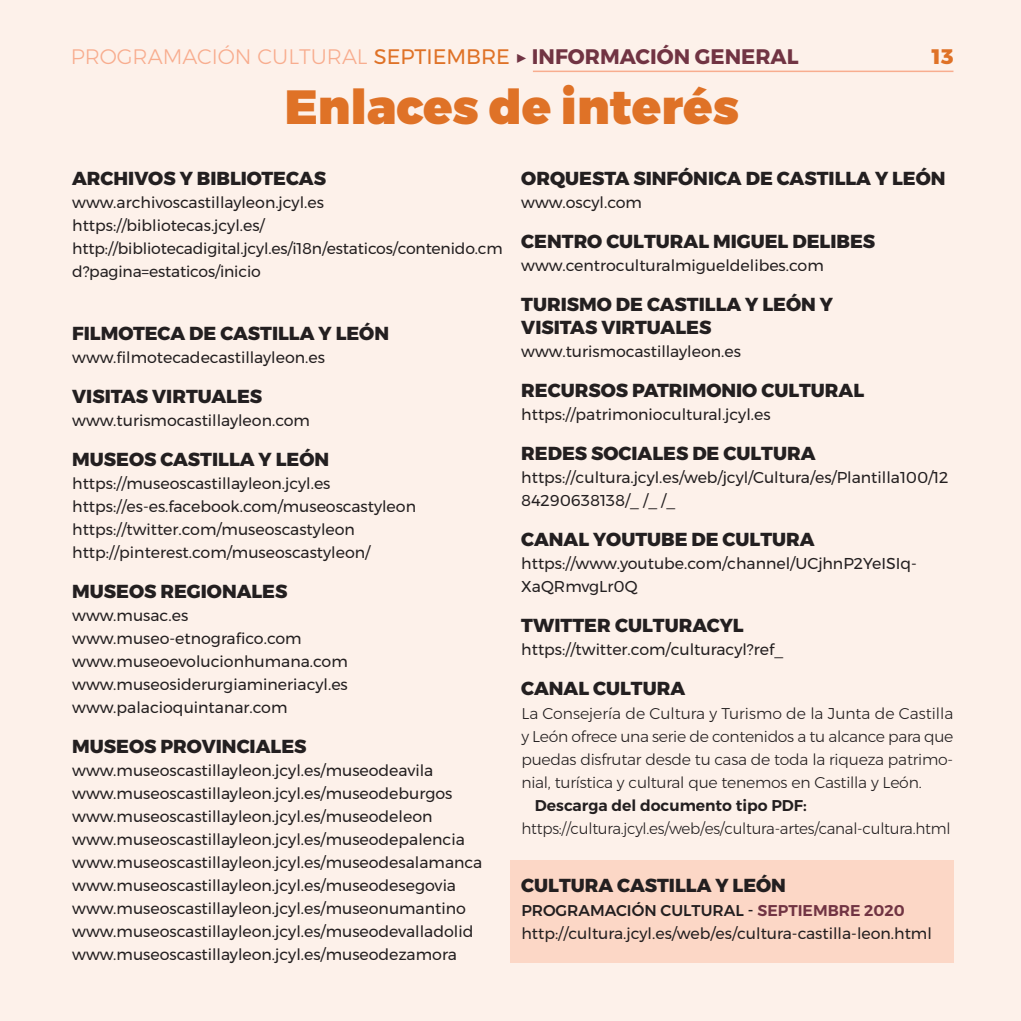
<style>
.page{position:relative;width:1021px;height:1021px;background:#fff}
.page>*{position:absolute;margin:0;border:0;box-sizing:border-box;transform-origin:0 0}
.t1{font:900 48px "Montserrat";color:#df7227}
.t2{font:300 21px "Montserrat";color:#f8ad8f}
.t3{font:800 21px "Montserrat";color:#df7227}
.t4{font:800 18.9px/23.1px "Montserrat";color:#231f20}
.t5{font:15.6px/23.1px "Montserrat";color:#231f20}
.t6{font:300 15.6px/22.8px "Montserrat";letter-spacing:-.015em;color:#231f20;text-align:justify}
.t7{font:500 15.6px "Montserrat";color:#231f20}
.t8{font:600 15.6px "Montserrat";color:#231f20}
.s1{font-weight:400;color:#df7227}
.s2{font-weight:700;color:#713443}
.s3{font-weight:600;color:#713443}
</style>
<div class="page">
<div style="left:0;top:0;width:1020px;height:1020px;background:#fdf1ea"></div>
<div style="left:510px;top:860px;width:443px;height:102px;background:#fcd7c6"></div>
<hr style="left:533px;top:71px;width:420px;height:1px;background:#f8ad8f">
<p class="t2" style="left:71px;top:48px;width:729px">PROGRAMACIÓN CULTURAL <span class="s1">SEPTIEMBRE</span> <span class="s2">▶ INFORMACIÓN GENERAL</span></p>
<p class="t3" style="left:932px;top:44px;width:23px">13</p>
<p class="t1" style="left:285px;top:88px;width:456px">Enlaces de interés</p>
<p class="t4" style="left:72px;top:167px;width:255px">ARCHIVOS Y BIBLIOTECAS</p>
<p class="t5" style="left:72px;top:192px;width:253px">www.archivoscastillayleon.jcyl.es</p>
<p class="t5" style="left:72px;top:215px;width:194px">https://bibliotecas.jcyl.es/</p>
<p class="t5" style="left:72px;top:238px;width:432px">http://bibliotecadigital.jcyl.es/i18n/estaticos/contenido.cm d?pagina=estaticos/inicio</p>
<p class="t4" style="left:72px;top:322px;width:318px">FILMOTECA DE CASTILLA Y LEÓN</p>
<p class="t5" style="left:72px;top:347px;width:254px">www.filmotecadecastillayleon.es</p>
<p class="t4" style="left:72px;top:385px;width:191px">VISITAS VIRTUALES</p>
<p class="t5" style="left:72px;top:410px;width:239px">www.turismocastillayleon.com</p>
<p class="t4" style="left:72px;top:448px;width:258px">MUSEOS CASTILLA Y LEÓN</p>
<p class="t5" style="left:72px;top:473px;width:260px">https://museoscastillayleon.jcyl.es</p>
<p class="t5" style="left:72px;top:496px;width:345px">https://es-es.facebook.com/museoscastyleon</p>
<p class="t5" style="left:72px;top:519px;width:284px">https://twitter.com/museoscastyleon</p>
<p class="t5" style="left:72px;top:542px;width:299px">http://pinterest.com/museoscastyleon/</p>
<p class="t4" style="left:72px;top:580px;width:217px">MUSEOS REGIONALES</p>
<p class="t5" style="left:72px;top:605px;width:117px">www.musac.es</p>
<p class="t5" style="left:72px;top:628px;width:231px">www.museo-etnografico.com</p>
<p class="t5" style="left:72px;top:651px;width:277px">www.museoevolucionhumana.com</p>
<p class="t5" style="left:72px;top:674px;width:277px">www.museosiderurgiamineriacyl.es</p>
<p class="t5" style="left:72px;top:697px;width:217px">www.palacioquintanar.com</p>
<p class="t4" style="left:72px;top:735px;width:236px">MUSEOS PROVINCIALES</p>
<p class="t5" style="left:72px;top:760px;width:363px">www.museoscastillayleon.jcyl.es/museodeavila</p>
<p class="t5" style="left:72px;top:783px;width:382px">www.museoscastillayleon.jcyl.es/museodeburgos</p>
<p class="t5" style="left:72px;top:806px;width:362px">www.museoscastillayleon.jcyl.es/museodeleon</p>
<p class="t5" style="left:72px;top:829px;width:394px">www.museoscastillayleon.jcyl.es/museodepalencia</p>
<p class="t5" style="left:72px;top:852px;width:411px">www.museoscastillayleon.jcyl.es/museodesalamanca</p>
<p class="t5" style="left:72px;top:875px;width:385px">www.museoscastillayleon.jcyl.es/museodesegovia</p>
<p class="t5" style="left:72px;top:898px;width:395px">www.museoscastillayleon.jcyl.es/museonumantino</p>
<p class="t5" style="left:72px;top:921px;width:402px">www.museoscastillayleon.jcyl.es/museodevalladolid</p>
<p class="t5" style="left:72px;top:944px;width:386px">www.museoscastillayleon.jcyl.es/museodezamora</p>
<p class="t4" style="left:521px;top:167px;width:426px">ORQUESTA SINFÓNICA DE CASTILLA Y LEÓN</p>
<p class="t5" style="left:521px;top:192px;width:122px">www.oscyl.com</p>
<p class="t4" style="left:521px;top:230px;width:355px">CENTRO CULTURAL MIGUEL DELIBES</p>
<p class="t5" style="left:521px;top:255px;width:304px">www.centroculturalmigueldelibes.com</p>
<p class="t4" style="left:521px;top:293px;width:313px">TURISMO DE CASTILLA Y LEÓN Y<br>VISITAS VIRTUALES</p>
<p class="t5" style="left:521px;top:341px;width:221px">www.turismocastillayleon.es</p>
<p class="t4" style="left:521px;top:379px;width:344px">RECURSOS PATRIMONIO CULTURAL</p>
<p class="t5" style="left:521px;top:404px;width:251px">https://patrimoniocultural.jcyl.es</p>
<p class="t4" style="left:521px;top:442px;width:296px">REDES SOCIALES DE CULTURA</p>
<p class="t5" style="left:521px;top:467px;width:428px">https://cultura.jcyl.es/web/jcyl/Cultura/es/Plantilla100/12<br>84290638138/_ /_ /_</p>
<p class="t4" style="left:521px;top:528px;width:295px">CANAL YOUTUBE DE CULTURA</p>
<p class="t5" style="left:521px;top:553px;width:397px">https://www.youtube.com/channel/UCjhnP2YeISIq-<br>XaQRmvgLr0Q</p>
<p class="t4" style="left:521px;top:614px;width:224px">TWITTER CULTURACYL</p>
<p class="t5" style="left:521px;top:639px;width:263px">https://twitter.com/culturacyl?ref_</p>
<p class="t4" style="left:521px;top:677px;width:165px">CANAL CULTURA</p>
<p class="t6" style="left:521px;top:703px;width:433px">La Consejería de Cultura y Turismo de la Junta de Castilla y León ofrece una serie de contenidos a tu alcance para que puedas disfrutar desde tu casa de toda la riqueza patrimo&shy;nial, turística y cultural que tenemos en Castilla y León.</p>
<p class="t8" style="left:535px;top:799px;width:273px">Descarga del documento tipo PDF:</p>
<p class="t6" style="left:521px;top:818px;width:430px">https://cultura.jcyl.es/web/es/cultura-artes/canal-cultura.html</p>
<p class="t4" style="left:521px;top:873px;width:266px">CULTURA CASTILLA Y LEÓN</p>
<p class="t7" style="left:521px;top:904px;width:385px">PROGRAMACIÓN CULTURAL - <span class="s3">SEPTIEMBRE 2020</span></p>
<p class="t5" style="left:521px;top:923px;width:412px">http://cultura.jcyl.es/web/es/cultura-castilla-leon.html</p>
</div>
